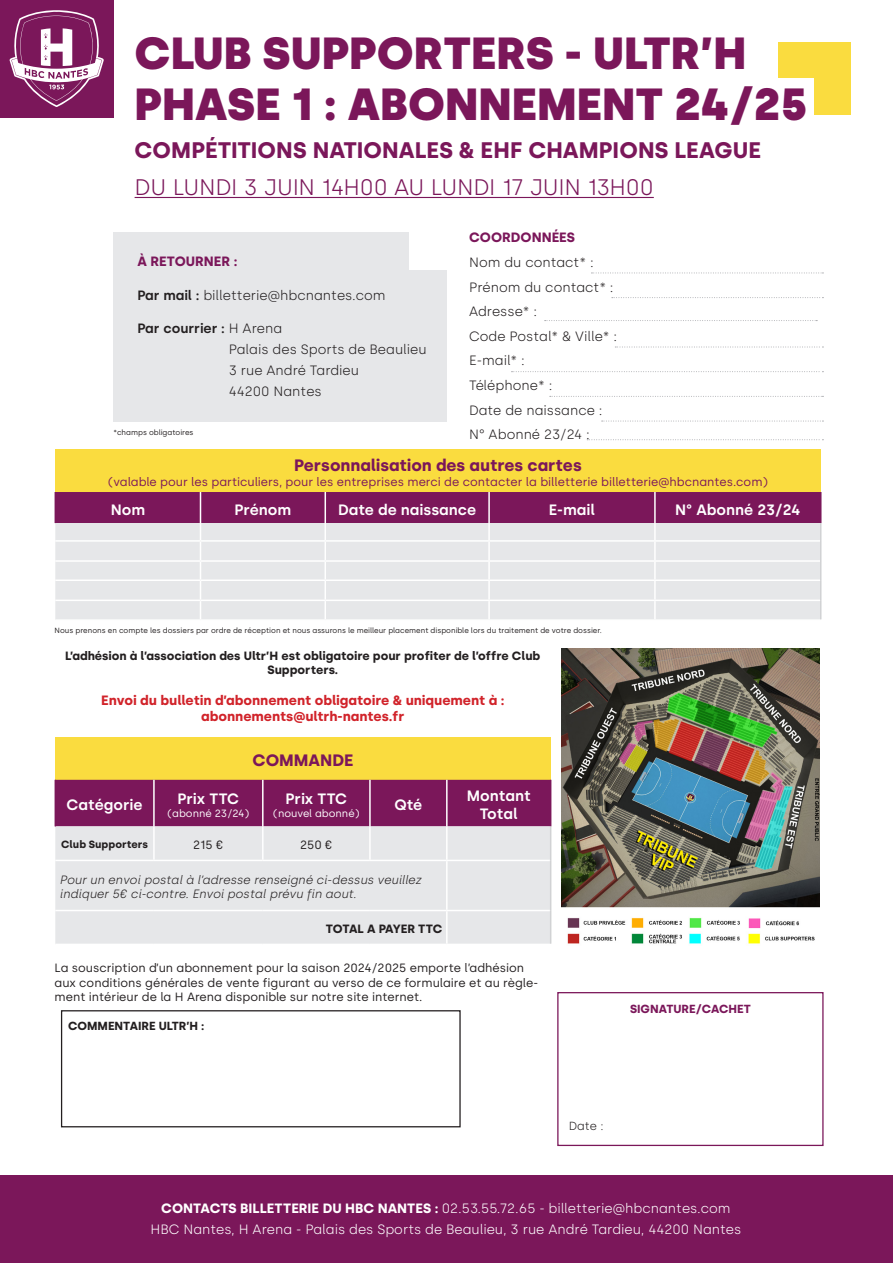
<style>
.page{position:relative;width:893px;height:1263px;background:#fff}
.page>*{position:absolute;margin:0;border:0;box-sizing:border-box;transform-origin:0 0}
.t1{font:900 45px/51px "Silka";color:#7b175a}
.t2{font:700 22.5px/37.5px "Silka";color:#7b175a}
.t3{font:700 16.5px "Silka";color:#7b175a}
.t4{font:600 15px/18px "Silka";color:#fff;text-align:center}
.t5{font:300 13.5px/21px "Silka";color:#231f20}
.t6{font:300 13.5px "Silka";color:#fff}
.t7{font:700 13.5px "Silka";color:#d1232a}
.t8{font:700 13.5px "Silka";color:#7b175a}
.t9{font:12px/14.4px "Silka";color:#231f20}
.t10{font:12px "Silka";color:#7b175a}
.t11{font:italic 300 12px/14.4px "Silka";color:#231f20}
.t12{font:700 12px/14.4px "Silka";color:#231f20;text-align:center}
.t13{font:700 12px "Silka";letter-spacing:-.02em;color:#231f20}
.t14{font:700 11.7px "Silka";color:#231f20}
.t15{font:700 11.7px "Silka";color:#7b175a}
.t16{font:300 11.7px "Silka";color:#231f20}
.t17{font:10.5px "Silka";color:#fff}
.t18{font:700 10.5px "Silka";color:#231f20}
.t19{font:7.5px "Silka";color:#231f20}
.s1{font-weight:300}
.s2{font-weight:600}
.s3{font-weight:700}
</style>
<div class="page">
<div style="left:557px;top:992px;width:267px;height:154px;border:1px solid #7b175a"></div>
<div style="left:778px;top:43px;width:72px;height:72px;background:#fadc3f"></div>
<div style="left:769px;top:79px;width:45px;height:48px;background:#fff"></div>
<div style="left:0;top:0;width:113px;height:117px;background:#7b175a"></div>
<svg style="left:10px;top:10px;width:94px;height:97px"></svg>
<hr style="left:135px;top:197px;width:519px;height:1px;background:#7b175a">
<div style="left:113px;top:232px;width:333px;height:189px;background:#e6e7e9"></div>
<svg style="left:591px;top:273px;width:232px;height:1px"></svg>
<svg style="left:602px;top:421px;width:221px;height:1px"></svg>
<svg style="left:615px;top:347px;width:208px;height:1px"></svg>
<svg style="left:511px;top:371px;width:312px;height:1px"></svg>
<svg style="left:550px;top:396px;width:273px;height:1px"></svg>
<svg style="left:612px;top:297px;width:211px;height:1px"></svg>
<svg style="left:545px;top:320px;width:272px;height:1px"></svg>
<div style="left:55px;top:449px;width:766px;height:43px;background:#fadc3f"></div>
<svg style="left:55px;top:492px;width:766px;height:127px;background:#cdb5c7"></svg>
<div style="left:0;top:1176px;width:893px;height:87px;background:#7b175a"></div>
<div style="left:409px;top:221px;width:49px;height:49px;background:#fff"></div>
<img style="left:561px;top:649px;width:258px;height:295px">
<div style="left:55px;top:737px;width:496px;height:43px;background:#fadc3f"></div>
<div style="left:56px;top:780px;width:494px;height:46px;background:#7b175a"></div>
<div style="left:55px;top:826px;width:495px;height:118px;background:#e6e7e9"></div>
<hr style="left:153px;top:780px;width:2px;height:46px;background:#fff">
<hr style="left:262px;top:780px;width:2px;height:46px;background:#fff">
<hr style="left:369px;top:780px;width:2px;height:46px;background:#fff">
<hr style="left:446px;top:780px;width:2px;height:46px;background:#fff">
<hr style="left:55px;top:780px;width:1px;height:46px;background:#7b175a">
<hr style="left:153px;top:826px;width:2px;height:34px;background:#fff">
<hr style="left:262px;top:826px;width:2px;height:34px;background:#fff">
<hr style="left:369px;top:826px;width:2px;height:34px;background:#fff">
<hr style="left:446px;top:826px;width:2px;height:34px;background:#fff">
<hr style="left:446px;top:861px;width:2px;height:49px;background:#fff">
<hr style="left:446px;top:911px;width:2px;height:33px;background:#fff">
<hr style="left:55px;top:860px;width:99px;height:1px;background:#fff">
<hr style="left:154px;top:860px;width:109px;height:1px;background:#fff">
<hr style="left:263px;top:860px;width:107px;height:1px;background:#fff">
<hr style="left:370px;top:860px;width:77px;height:1px;background:#fff">
<hr style="left:447px;top:860px;width:103px;height:1px;background:#fff">
<hr style="left:55px;top:910px;width:99px;height:1px;background:#fff">
<hr style="left:154px;top:910px;width:109px;height:1px;background:#fff">
<hr style="left:263px;top:910px;width:107px;height:1px;background:#fff">
<hr style="left:370px;top:910px;width:77px;height:1px;background:#fff">
<hr style="left:447px;top:910px;width:103px;height:1px;background:#fff">
<hr style="left:550px;top:780px;width:1px;height:46px;background:#7b175a">
<hr style="left:550px;top:826px;width:1px;height:34px;background:#d1d2d4">
<hr style="left:550px;top:860px;width:1px;height:50px;background:#d1d2d4">
<hr style="left:550px;top:910px;width:1px;height:34px;background:#d1d2d4">
<svg style="left:587px;top:439px;width:236px;height:1px"></svg>
<div style="left:61px;top:1010px;width:400px;height:117px;border:1px solid #231f20"></div>
<p class="t1" style="left:135px;top:28px;width:673px">CLUB SUPPORTERS - ULTR’H<br>PHASE 1 : ABONNEMENT 24/25</p>
<p class="t2" style="left:135px;top:131px;width:628px">COMPÉTITIONS NATIONALES &amp; EHF CHAMPIONS LEAGUE<br><span class="s1">DU LUNDI 3 JUIN 14H00 AU LUNDI 17 JUIN 13H00</span></p>
<p class="t8" style="left:469px;top:230px;width:107px">COORDONNÉES</p>
<p class="t5" style="left:469px;top:252px;width:126px">Nom du contact* :</p>
<p class="t5" style="left:469px;top:276px;width:146px">Prénom du contact* :</p>
<p class="t5" style="left:469px;top:301px;width:70px">Adresse* :</p>
<p class="t5" style="left:469px;top:326px;width:150px">Code Postal* &amp; Ville* :</p>
<p class="t5" style="left:469px;top:350px;width:57px">E-mail* :</p>
<p class="t5" style="left:469px;top:375px;width:85px">Téléphone* :</p>
<p class="t5" style="left:469px;top:399px;width:135px">Date de naissance :</p>
<p class="t5" style="left:469px;top:424px;width:122px">N° Abonné 23/24 :</p>
<p class="t3" style="left:294px;top:456px;width:289px">Personnalisation des autres cartes</p>
<p class="t10" style="left:108px;top:474px;width:661px">(valable pour les particuliers, pour les entreprises merci de contacter la billetterie billetterie@hbcnantes.com)</p>
<p class="t4" style="left:111px;top:500px;width:36px">Nom</p>
<p class="t4" style="left:234px;top:500px;width:58px">Prénom</p>
<p class="t4" style="left:338px;top:500px;width:140px">Date de naissance</p>
<p class="t4" style="left:549px;top:500px;width:48px">E-mail</p>
<p class="t4" style="left:675px;top:500px;width:127px">N° Abonné 23/24</p>
<p class="t8" style="left:137px;top:253px;width:101px">À RETOURNER :</p>
<p class="t5" style="left:137px;top:284px;width:250px"><span class="s2">Par mail :</span> billetterie@hbcnantes.com</p>
<p class="t5" style="left:229px;top:318px;width:199px;text-indent:-91px"><span class="s2">Par courrier :</span> H Arena<br>Palais des Sports de Beaulieu<br>3 rue André Tardieu<br>44200 Nantes</p>
<p class="t19" style="left:113px;top:428px;width:82px">*champs obligatoires</p>
<p class="t19" style="left:55px;top:626px;width:549px">Nous prenons en compte les dossiers par ordre de réception et nous assurons le meilleur placement disponible lors du traitement de votre dossier.</p>
<p class="t12" style="left:65px;top:648px;width:477px">L’adhésion à l’association des Ultr’H est obligatoire pour profiter de l’offre Club<br>Supporters.</p>
<p class="t7" style="left:101px;top:692px;width:405px">Envoi du bulletin d’abonnement obligatoire &amp; uniquement à :</p>
<p class="t7" style="left:201px;top:708px;width:205px">abonnements@ultrh-nantes.fr</p>
<p class="t4" style="left:67px;top:796px;width:78px">Catégorie</p>
<p class="t3" style="left:252px;top:751px;width:103px">COMMANDE</p>
<p class="t4" style="left:177px;top:790px;width:63px">Prix TTC</p>
<p class="t17" style="left:167px;top:807px;width:83px">(abonné 23/24)</p>
<p class="t4" style="left:285px;top:790px;width:63px">Prix TTC</p>
<p class="t17" style="left:273px;top:807px;width:88px">(nouvel abonné)</p>
<p class="t4" style="left:394px;top:796px;width:30px">Qté</p>
<p class="t4" style="left:467px;top:787px;width:65px">Montant<br>Total</p>
<p class="t18" style="left:61px;top:838px;width:88px">Club Supporters</p>
<p class="t9" style="left:193px;top:838px;width:32px">215 €</p>
<p class="t9" style="left:300px;top:838px;width:34px">250 €</p>
<p class="t11" style="left:60px;top:872px;width:363px">Pour un envoi postal à l’adresse renseigné ci-dessus veuillez indiquer 5€ ci-contre. Envoi postal prévu fin aout.</p>
<p class="t13" style="left:326px;top:922px;width:118px">TOTAL A PAYER TTC</p>
<p class="t9" style="left:55px;top:961px;width:485px">La souscription d’un abonnement pour la saison 2024/2025 emporte l’adhésion aux conditions générales de vente figurant au verso de ce formulaire et au règle&shy;ment intérieur de la H Arena disponible sur notre site internet.</p>
<p class="t14" style="left:68px;top:1019px;width:138px">COMMENTAIRE ULTR’H :</p>
<p class="t15" style="left:630px;top:1002px;width:122px">SIGNATURE/CACHET</p>
<p class="t16" style="left:569px;top:1119px;width:36px">Date :</p>
<p class="t6" style="left:161px;top:1200px;width:571px"><span class="s3">CONTACTS BILLETTERIE DU HBC NANTES :</span> 02.53.55.72.65 - billetterie@hbcnantes.com</p>
<p class="t6" style="left:151px;top:1221px;width:592px">HBC Nantes, H Arena - Palais des Sports de Beaulieu, 3 rue André Tardieu, 44200 Nantes</p>
</div>
